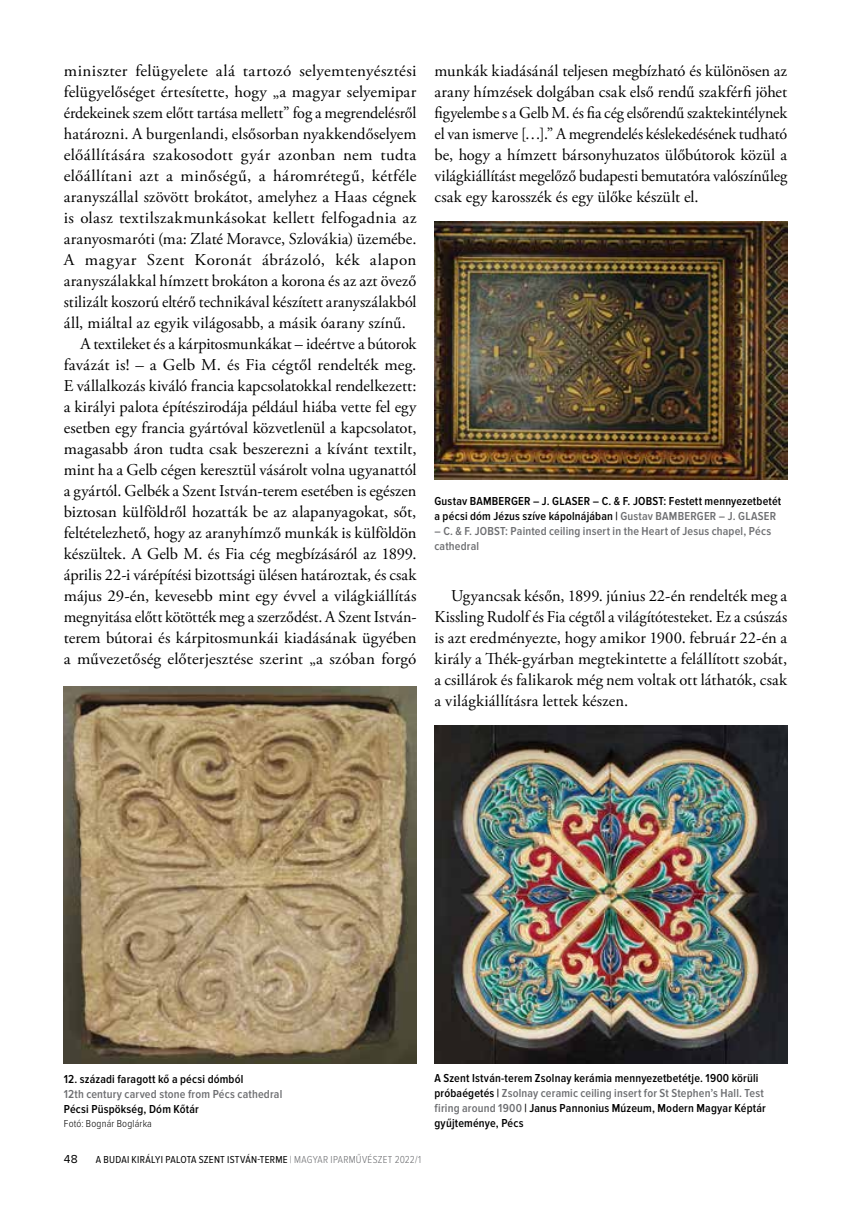
<style>
.page{position:relative;width:851px;height:1212px;background:#fff}
.page>*{position:absolute;margin:0;border:0;box-sizing:border-box;transform-origin:0 0}
.t1{font:16.5px/21px "Adobe Garamond Pro";letter-spacing:.005em;color:#000;text-align:justify}
.t2{font:16.5px "Adobe Garamond Pro";letter-spacing:.03em;color:#000}
.t3{font:600 12px/15px "Proxima Nova Cond";letter-spacing:.015em;color:#000}
.t4{font:600 12px/15px "Proxima Nova Cond";letter-spacing:.015em;color:#6d6e71}
.t5{font:12px "Proxima Nova";color:#000}
.t6{font:10.5px "Proxima Nova Cond";letter-spacing:.02em;color:#000}
.t7{font:300 10.5px "Proxima Nova Cond";letter-spacing:.02em;color:#000}
.s1{color:#6d6e71}
.s2{font-weight:300;color:#6d6e71}
</style>
<div class="page">
<img style="left:64px;top:687px;width:352px;height:376px">
<img style="left:434px;top:222px;width:353px;height:257px">
<img style="left:434px;top:726px;width:353px;height:337px">
<p class="t1" style="left:64px;top:61px;width:354px">miniszter felügyelete alá tartozó selyemtenyésztési</p>
<p class="t1" style="left:64px;top:82px;width:354px">felügyelőséget értesítette, hogy „a magyar selyemipar</p>
<p class="t1" style="left:64px;top:103px;width:354px">érdekeinek szem előtt tartása mellett” fog a megrendelésről</p>
<p class="t1" style="left:64px;top:124px;width:354px">határozni. A burgenlandi, elsősorban nyakkendőselyem</p>
<p class="t1" style="left:64px;top:145px;width:354px">előállítására szakosodott gyár azonban nem tudta</p>
<p class="t1" style="left:64px;top:166px;width:354px">előállítani azt a minőségű, a háromrétegű, kétféle</p>
<p class="t1" style="left:64px;top:187px;width:354px">aranyszállal szövött brokátot, amelyhez a Haas cégnek</p>
<p class="t1" style="left:64px;top:208px;width:354px">is olasz textilszakmunkásokat kellett felfogadnia az</p>
<p class="t1" style="left:64px;top:229px;width:354px">aranyosmaróti (ma: Zlaté Moravce, Szlovákia) üzemébe.</p>
<p class="t2" style="left:64px;top:250px;width:354px">A magyar Szent Koronát ábrázoló, kék alapon</p>
<p class="t1" style="left:64px;top:271px;width:354px">aranyszálakkal hímzett brokáton a korona és az azt övező</p>
<p class="t1" style="left:64px;top:292px;width:354px">stilizált koszorú eltérő technikával készített aranyszálakból</p>
<p class="t1" style="left:64px;top:313px;width:343px">áll, miáltal az egyik világosabb, a másik óarany színű.</p>
<p class="t1" style="left:80px;top:334px;width:337px">A textileket és a kárpitosmunkákat – ideértve a bútorok</p>
<p class="t1" style="left:64px;top:355px;width:354px">favázát is! – a Gelb M. és Fia cégtől rendelték meg.</p>
<p class="t1" style="left:64px;top:376px;width:354px">E vállalkozás kiváló francia kapcsolatokkal rendelkezett:</p>
<p class="t1" style="left:64px;top:397px;width:354px">a királyi palota építészirodája például hiába vette fel egy</p>
<p class="t1" style="left:64px;top:418px;width:354px">esetben egy francia gyártóval közvetlenül a kapcsolatot,</p>
<p class="t1" style="left:64px;top:439px;width:354px">magasabb áron tudta csak beszerezni a kívánt textilt,</p>
<p class="t1" style="left:64px;top:460px;width:354px">mint ha a Gelb cégen keresztül vásárolt volna ugyanattól</p>
<p class="t1" style="left:64px;top:481px;width:354px">a gyártól. Gelbék a Szent István-terem esetében is egészen</p>
<p class="t1" style="left:64px;top:502px;width:354px">biztosan külföldről hozatták be az alapanyagokat, sőt,</p>
<p class="t1" style="left:64px;top:523px;width:354px">feltételezhető, hogy az aranyhímző munkák is külföldön</p>
<p class="t1" style="left:64px;top:544px;width:354px">készültek. A Gelb M. és Fia cég megbízásáról az 1899.</p>
<p class="t1" style="left:64px;top:565px;width:354px">április 22-i várépítési bizottsági ülésen határoztak, és csak</p>
<p class="t1" style="left:64px;top:586px;width:354px">május 29-én, kevesebb mint egy évvel a világkiállítás</p>
<p class="t1" style="left:64px;top:607px;width:354px">megnyitása előtt kötötték meg a szerződést. A Szent István-</p>
<p class="t1" style="left:64px;top:628px;width:354px">terem bútorai és kárpitosmunkái kiadásának ügyében</p>
<p class="t1" style="left:64px;top:649px;width:354px">a művezetőség előterjesztése szerint „a szóban forgó</p>
<p class="t1" style="left:434px;top:61px;width:354px">munkák kiadásánál teljesen megbízható és különösen az arany hímzések dolgában csak első rendű szakférfi jöhet figyelembe s a Gelb M. és fia cég elsőrendű szaktekintélynek el van ismerve […].” A megrendelés késlekedésének tudható be, hogy a hímzett bársonyhuzatos ülőbútorok közül a világkiállítást megelőző budapesti bemutatóra valószínűleg csak egy karosszék és egy ülőke készült el.</p>
<p class="t3" style="left:434px;top:493px;width:348px">Gustav BAMBERGER – J. GLASER – C. &amp; F. JOBST: Festett mennyezetbetét a pécsi dóm Jézus szíve kápolnájában | <span class="s1">Gustav BAMBERGER – J. GLASER</span></p>
<p class="t4" style="left:434px;top:523px;width:338px">– C. &amp; F. JOBST: Painted ceiling insert in the Heart of Jesus chapel, Pécs cathedral</p>
<p class="t1" style="left:434px;top:586px;width:354px;text-indent:16px">Ugyancsak későn, 1899. június 22-én rendelték meg a Kissling Rudolf és Fia cégtől a világítótesteket. Ez a csúszás is azt eredményezte, hogy amikor 1900. február 22-én a király a Thék-gyárban megtekintette a felállított szobát, a csillárok és falikarok még nem voltak ott láthatók, csak a világkiállításra lettek készen.</p>
<p class="t3" style="left:64px;top:1072px;width:181px">12. századi faragott kő a pécsi dómból</p>
<p class="t4" style="left:64px;top:1087px;width:220px">12th century carved stone from Pécs cathedral</p>
<p class="t3" style="left:64px;top:1102px;width:137px">Pécsi Püspökség, Dóm Kőtár</p>
<p class="t7" style="left:64px;top:1117px;width:90px">Fotó: Bognár Boglárka</p>
<p class="t5" style="left:64px;top:1152px;width:15px">48</p>
<p class="t6" style="left:96px;top:1153px;width:327px">A BUDAI KIRÁLYI PALOTA SZENT ISTVÁN-TERME <span class="s2">| MAGYAR IPARMŰVÉSZET 2022/1</span></p>
<p class="t3" style="left:434px;top:1071px;width:333px">A Szent István-terem Zsolnay kerámia mennyezetbetétje. 1900 körüli próbaégetés | <span class="s1">Zsolnay ceramic ceiling insert for St Stephen’s Hall. Test firing around 1900</span> | Janus Pannonius Múzeum, Modern Magyar Képtár gyűjteménye, Pécs</p>
</div>
